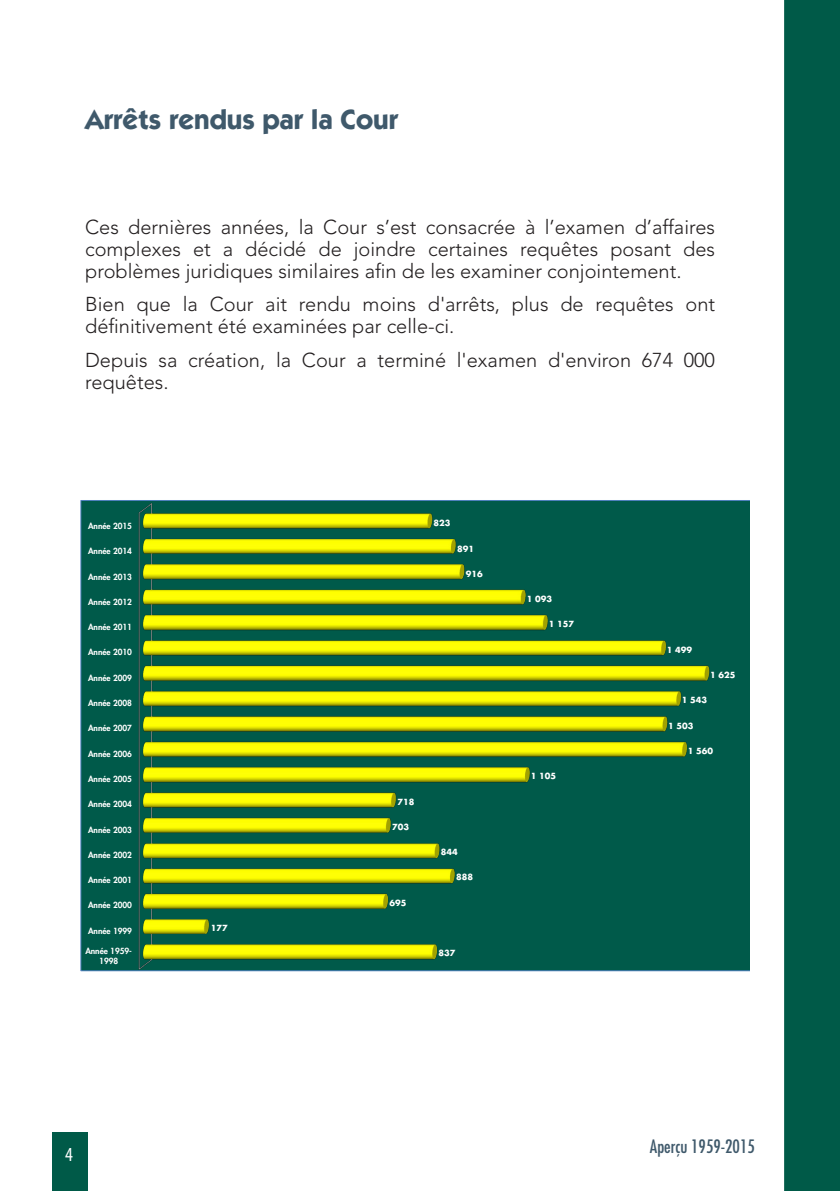
<style>
.page{position:relative;width:840px;height:1191px;background:#fff}
.page>*{position:absolute;margin:0;border:0;box-sizing:border-box;transform-origin:0 0}
.Titre{font:700 28px "ITC Kabel Std";color:#3f596b}
.Texte{font:300 20px/22px "Avenir LT Std";color:#231f20}
.t1{font:condensed 20px "Myriad Pro";color:#fff}
.t2{font:condensed 18px "Futura Std";color:#3f596b}
.t3{font:800 8.2px/10.4px "Futura Std";letter-spacing:-.005em;color:#fff;text-align:center}
.t4{font:700 8.2px "Futura Std";color:#fff}
</style>
<div class="page">
<div style="left:52px;top:1131px;width:36px;height:60px;background:#005a48"></div>
<div style="left:784px;top:0;width:55px;height:1191px;background:#005a48"></div>
<svg style="left:80px;top:500px;width:668px;height:471px;background:#458334"></svg>
<p class="Titre" style="left:85px;top:102px;width:314px">Arrêts rendus par la Cour</p>
<p class="Texte" style="left:85px;top:216px;width:631px;text-align:justify">Ces dernières années, la Cour s’est consacrée à l’examen d’affaires complexes et a décidé de joindre certaines requêtes posant des problèmes juridiques similaires afin de les examiner conjointement.</p>
<p class="Texte" style="left:85px;top:293px;width:631px">Bien que la Cour ait rendu moins d'arrêts, plus de requêtes ont définitivement été examinées par celle-ci.</p>
<p class="Texte" style="left:85px;top:349px;width:631px">Depuis sa création, la Cour a terminé l'examen d'environ 674 000 requêtes.</p>
<p class="t3" style="left:88px;top:521px;width:45px">Année 2015</p>
<p class="t4" style="left:433px;top:518px;width:18px">823</p>
<p class="t3" style="left:88px;top:546px;width:45px">Année 2014</p>
<p class="t4" style="left:457px;top:543px;width:18px">891</p>
<p class="t3" style="left:88px;top:571px;width:45px">Année 2013</p>
<p class="t4" style="left:465px;top:568px;width:18px">916</p>
<p class="t3" style="left:88px;top:596px;width:45px">Année 2012</p>
<p class="t4" style="left:526px;top:593px;width:27px">1 093</p>
<p class="t3" style="left:88px;top:622px;width:45px">Année 2011</p>
<p class="t4" style="left:548px;top:619px;width:27px">1 157</p>
<p class="t3" style="left:88px;top:647px;width:45px">Année 2010</p>
<p class="t4" style="left:666px;top:644px;width:27px">1 499</p>
<p class="t3" style="left:88px;top:672px;width:45px">Année 2009</p>
<p class="t4" style="left:709px;top:669px;width:27px">1 625</p>
<p class="t3" style="left:88px;top:698px;width:45px">Année 2008</p>
<p class="t4" style="left:681px;top:695px;width:27px">1 543</p>
<p class="t3" style="left:88px;top:723px;width:45px">Année 2007</p>
<p class="t4" style="left:667px;top:720px;width:27px">1 503</p>
<p class="t3" style="left:88px;top:748px;width:45px">Année 2006</p>
<p class="t4" style="left:687px;top:745px;width:27px">1 560</p>
<p class="t3" style="left:88px;top:773px;width:45px">Année 2005</p>
<p class="t4" style="left:530px;top:770px;width:27px">1 105</p>
<p class="t3" style="left:88px;top:799px;width:45px">Année 2004</p>
<p class="t4" style="left:397px;top:796px;width:18px">718</p>
<p class="t3" style="left:88px;top:824px;width:45px">Année 2003</p>
<p class="t4" style="left:392px;top:821px;width:18px">703</p>
<p class="t3" style="left:88px;top:849px;width:45px">Année 2002</p>
<p class="t4" style="left:440px;top:846px;width:18px">844</p>
<p class="t3" style="left:88px;top:875px;width:45px">Année 2001</p>
<p class="t4" style="left:456px;top:872px;width:18px">888</p>
<p class="t3" style="left:88px;top:900px;width:45px">Année 2000</p>
<p class="t4" style="left:389px;top:897px;width:18px">695</p>
<p class="t3" style="left:88px;top:925px;width:45px">Année 1999</p>
<p class="t4" style="left:211px;top:922px;width:18px">177</p>
<p class="t3" style="left:85px;top:945px;width:48px">Année 1959-<br>1998</p>
<p class="t4" style="left:438px;top:947px;width:18px">837</p>
<p class="t1" style="left:65px;top:1142px;width:9px">4</p>
<p class="t2" style="left:649px;top:1135px;width:106px">Aperçu 1959-2015</p>
</div>
